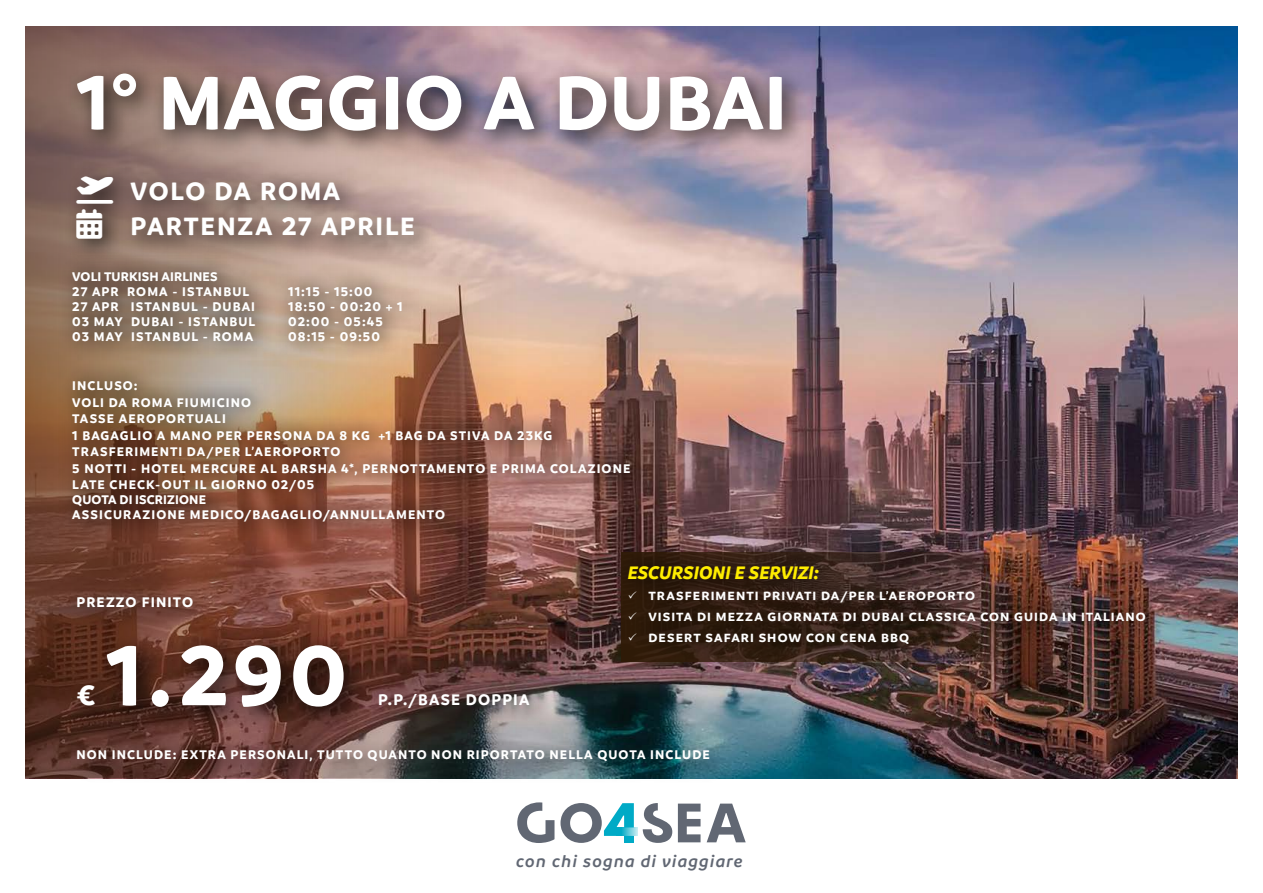
<style>
.page{position:relative;width:1263px;height:893px;background:#fff}
.page>*{position:absolute;margin:0;border:0;box-sizing:border-box;transform-origin:0 0}
.t1{font:700 90px "Branding";color:#fff}
.t2{font:700 81px "Branding";letter-spacing:.01em;color:#fff}
.t3{font:700 30px "Branding";color:#fff}
.t4{font:700 27px "Branding";letter-spacing:.065em;color:#fff}
.t5{font:italic 700 19.5px "Branding";color:#ffed00}
.t6{font:italic 600 18px "Branding";letter-spacing:.065em;color:#616773}
.t7{font:700 16.5px "Branding";letter-spacing:.07em;color:#fff}
.t8{font:700 15px "Branding";letter-spacing:.075em;color:#fff}
.t9{font:700 13.5px/16.5px "Branding";letter-spacing:.08em;color:#fff}
.t10{font:700 13.5px/15px "Branding";letter-spacing:.015em;color:#fff}
.t11{font:700 12.9px/21px "Branding";letter-spacing:.08em;color:#fff;scale:1.05 1}
</style>
<div class="page">
<img style="left:26px;top:26px;width:1211px;height:753px">
<img style="left:1167px;top:552px;width:70px;height:110px">
<svg style="left:26px;top:26px;width:508px;height:751px;background:#7e564d"></svg>
<svg style="left:707px;top:804px;width:39px;height:38px"></svg>
<svg style="left:643px;top:803px;width:29px;height:40px"></svg>
<svg style="left:678px;top:804px;width:22px;height:38px"></svg>
<svg style="left:517px;top:802px;width:37px;height:41px"></svg>
<svg style="left:560px;top:803px;width:74px;height:40px"></svg>
<svg style="left:616px;top:827px;width:22px;height:9px"></svg>
<div style="left:64px;top:62px;width:742px;height:202px;background:#000;opacity:.75"></div>
<img style="left:58px;top:253px;width:593px;height:286px">
<img style="left:615px;top:548px;width:552px;height:114px">
<div style="left:65px;top:585px;width:668px;height:199px;background:#000;opacity:.75"></div>
<svg style="left:77px;top:176px;width:37px;height:28px"></svg>
<svg style="left:628px;top:591px;width:8px;height:8px"></svg>
<svg style="left:628px;top:612px;width:8px;height:8px"></svg>
<svg style="left:628px;top:633px;width:8px;height:8px"></svg>
<h2 class="t2" style="left:77px;top:56px;width:712px">1° MAGGIO A DUBAI</h2>
<h3 class="t4" style="left:131px;top:176px;width:211px">VOLO DA ROMA</h3>
<h3 class="t4" style="left:77px;top:211px;width:340px">▲ PARTENZA 27 APRILE</h3>
<p class="t10" style="left:72px;top:269px;width:178px">VOLI TURKISH AIRLINES<br>27 APR ROMA - ISTANBUL</p>
<p class="t9" style="left:288px;top:283px;width:86px">11:15 - 15:00</p>
<p class="t9" style="left:72px;top:298px;width:184px">27 APR ISTANBUL - DUBAI</p>
<p class="t9" style="left:288px;top:298px;width:116px">18:50 - 00:20 + 1</p>
<p class="t9" style="left:72px;top:313px;width:185px">03 MAY DUBAI - ISTANBUL</p>
<p class="t9" style="left:288px;top:313px;width:96px">02:00 - 05:45</p>
<p class="t9" style="left:72px;top:328px;width:182px">03 MAY ISTANBUL - ROMA</p>
<p class="t9" style="left:288px;top:328px;width:93px">08:15 - 09:50</p>
<p class="t9" style="left:72px;top:378px;width:560px">INCLUSO:<br>VOLI DA ROMA FIUMICINO<br>TASSE AEROPORTUALI<br>1 BAGAGLIO A MANO PER PERSONA DA 8 KG +1 BAG DA STIVA DA 23KG TRASFERIMENTI DA/PER L’AEROPORTO<br>5 NOTTI - HOTEL MERCURE AL BARSHA 4*, PERNOTTAMENTO E PRIMA COLAZIONE LATE CHECK-OUT IL GIORNO 02/05</p>
<p class="t9" style="left:72px;top:492px;width:374px;line-height:15px">QUOTA DI ISCRIZIONE<br>ASSICURAZIONE MEDICO/BAGAGLIO/ANNULLAMENTO</p>
<p class="t8" style="left:77px;top:593px;width:118px">PREZZO FINITO</p>
<h3 class="t3" style="left:77px;top:678px;width:21px">€</h3>
<h1 class="t1" style="left:106px;top:624px;width:242px">1.290</h1>
<p class="t7" style="left:378px;top:690px;width:153px">P.P./BASE DOPPIA</p>
<h3 class="t5" style="left:628px;top:562px;width:193px">ESCURSIONI E SERVIZI:</h3>
<p class="t11" style="left:648px;top:586px;width:475px">TRASFERIMENTI PRIVATI DA/PER L’AEROPORTO<br>VISITA DI MEZZA GIORNATA DI DUBAI CLASSICA CON GUIDA IN ITALIANO<br>DESERT SAFARI SHOW CON CENA BBQ</p>
<p class="t9" style="left:77px;top:746px;width:635px">NON INCLUDE: EXTRA PERSONALI, TUTTO QUANTO NON RIPORTATO NELLA QUOTA INCLUDE</p>
<h3 class="t6" style="left:516px;top:851px;width:228px">con chi sogna di viaggiare</h3>
</div>
